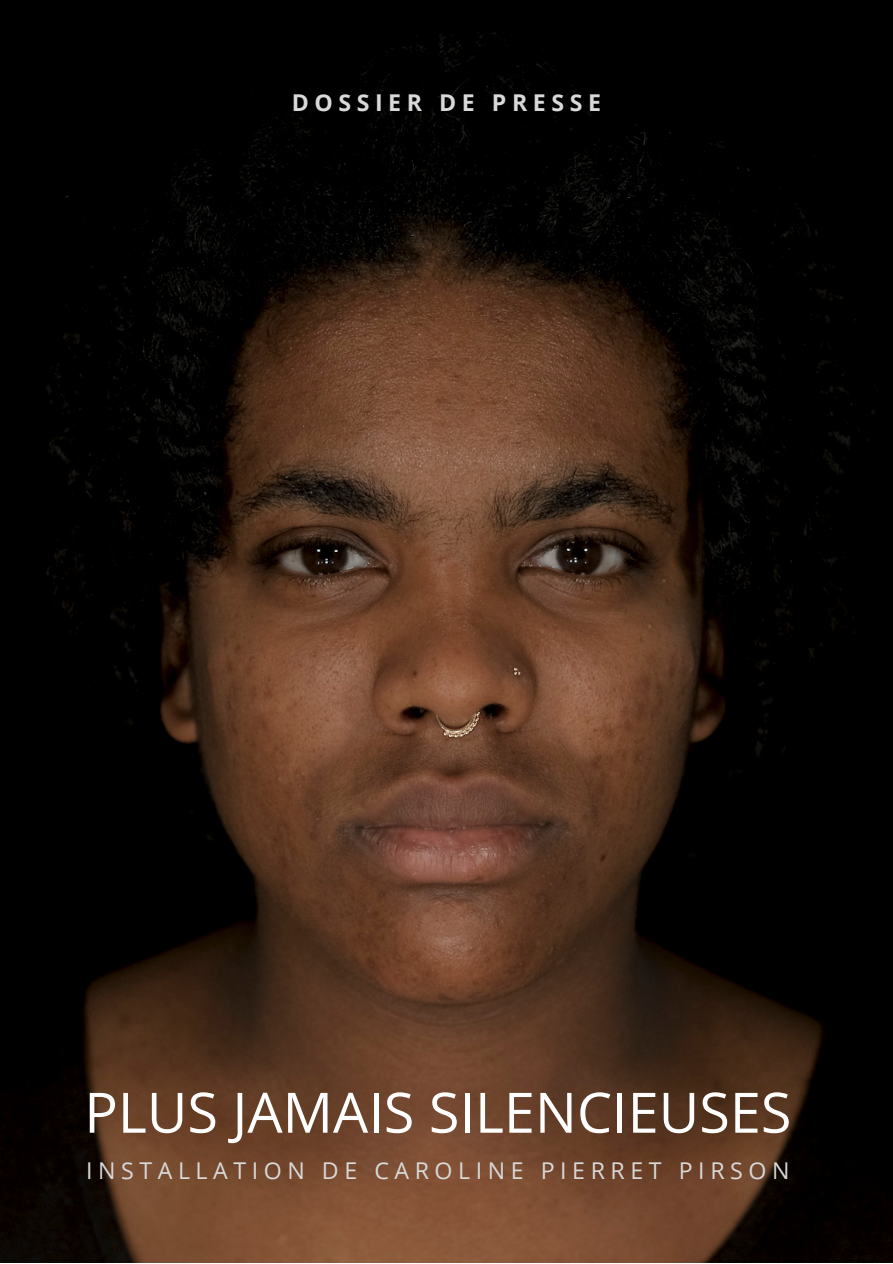
<style>
.page{position:relative;width:893px;height:1264px;background:#fff}
.page>*{position:absolute;margin:0;border:0;box-sizing:border-box;transform-origin:0 0}
.t1{font:55.65px "Open Sans";color:#fff}
.t2{font:23.1px "Open Sans";letter-spacing:.24em;color:#d9d9d9}
.t3{font:700 23.1px "Open Sans";letter-spacing:.24em;color:#d9d9d9}
</style>
<div class="page">
<div style="left:0;top:0;width:892px;height:1262px;background:#000"></div>
<img style="left:0;top:32px;width:892px;height:1230px">
<p class="t3" style="left:292px;top:86px;width:311px">DOSSIER DE PRESSE</p>
<h1 class="t1" style="left:84px;top:1073px;width:708px">PLUS JAMAIS SILENCIEUSES</h1>
<p class="t2" style="left:86px;top:1154px;width:704px">INSTALLATION DE CAROLINE PIERRET PIRSON</p>
</div>
